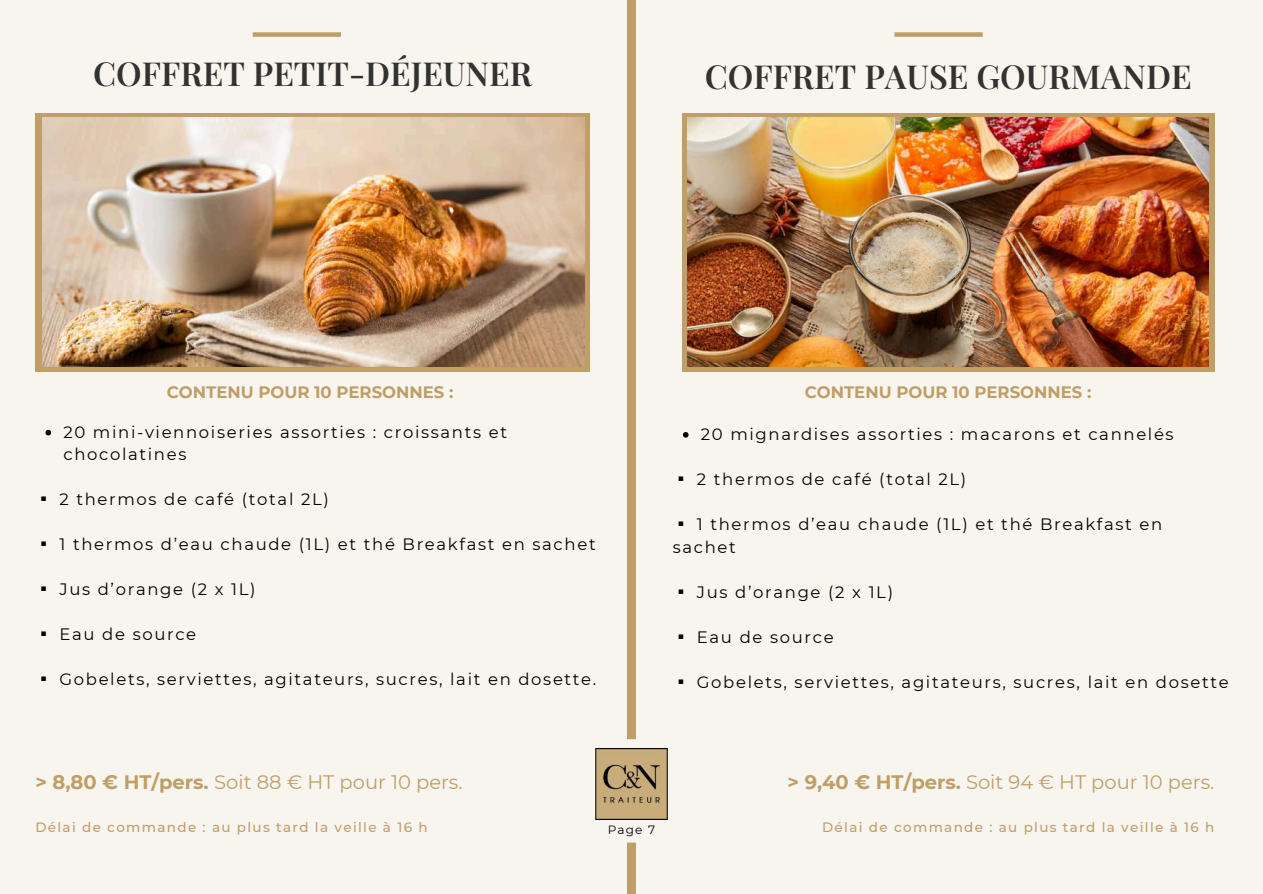
<style>
.page{position:relative;width:1263px;height:894px;background:#fff}
.page>*{position:absolute;margin:0;border:0;box-sizing:border-box;transform-origin:0 0}
.t1{font:600 33px "Playfair Display";color:#323232}
.t2{font:19.5px "Montserrat";color:#bf9e67}
.t3{font:16.5px/22.5px "Montserrat";letter-spacing:.1em;color:#000}
.t4{font:700 16.5px "Montserrat";color:#bf9e67}
.t5{font:500 13.5px "Montserrat";letter-spacing:.1em;color:#bf9e67}
.t6{font:12px "Montserrat";color:#000}
.s1{font-family:"Noto Sans CJ Ksc"}
.s2{font-weight:700}
</style>
<div class="page">
<div style="left:0;top:0;width:1263px;height:893px;background:#f8f5ef"></div>
<div style="left:253px;top:32px;width:88px;height:5px;background:#bf9e67"></div>
<div style="left:894px;top:32px;width:89px;height:5px;background:#bf9e67"></div>
<div style="left:35px;top:114px;width:554px;height:257px;background:#bf9e67"></div>
<img style="left:682px;top:114px;width:532px;height:257px">
<img style="left:42px;top:118px;width:542px;height:249px">
<img style="left:688px;top:118px;width:520px;height:249px">
<svg style="left:683px;top:432px;width:5px;height:5px"></svg>
<svg style="left:45px;top:429px;width:6px;height:6px"></svg>
<div style="left:627px;top:0;width:9px;height:739px;background:#bf9e67"></div>
<img style="left:595px;top:748px;width:72px;height:71px">
<div style="left:627px;top:842px;width:9px;height:51px;background:#bf9e67"></div>
<h1 class="t1" style="left:93px;top:50px;width:440px">COFFRET PETIT-DÉJEUNER</h1>
<h1 class="t1" style="left:705px;top:53px;width:488px">COFFRET PAUSE GOURMANDE</h1>
<p class="t4" style="left:167px;top:382px;width:288px">CONTENU POUR 10 PERSONNES :</p>
<p class="t3" style="left:63px;top:420px;width:445px">20 mini-viennoiseries assorties : croissants et chocolatines</p>
<p class="t3" style="left:35px;top:488px;width:295px"><span class="s1">▪</span> 2 thermos de café (total 2L)</p>
<p class="t3" style="left:35px;top:533px;width:562px"><span class="s1">▪</span> 1 thermos d’eau chaude (1L) et thé Breakfast en sachet</p>
<p class="t3" style="left:35px;top:578px;width:222px"><span class="s1">▪</span> Jus d’orange (2 x 1L)</p>
<p class="t3" style="left:35px;top:623px;width:162px"><span class="s1">▪</span> Eau de source</p>
<p class="t3" style="left:35px;top:668px;width:563px"><span class="s1">▪</span> Gobelets, serviettes, agitateurs, sucres, lait en dosette.</p>
<p class="t4" style="left:805px;top:382px;width:288px">CONTENU POUR 10 PERSONNES :</p>
<p class="t3" style="left:701px;top:422px;width:474px">20 mignardises assorties : macarons et cannelés</p>
<p class="t3" style="left:673px;top:467px;width:295px"><span class="s1">▪</span> 2 thermos de café (total 2L)</p>
<p class="t3" style="left:673px;top:512px;width:491px"><span class="s1">▪</span> 1 thermos d’eau chaude (1L) et thé Breakfast en sachet</p>
<p class="t3" style="left:673px;top:580px;width:222px"><span class="s1">▪</span> Jus d’orange (2 x 1L)</p>
<p class="t3" style="left:673px;top:625px;width:162px"><span class="s1">▪</span> Eau de source</p>
<p class="t3" style="left:673px;top:670px;width:557px"><span class="s1">▪</span> Gobelets, serviettes, agitateurs, sucres, lait en dosette</p>
<p class="t2" style="left:35px;top:770px;width:429px"><span class="s2">&gt; 8,80 € HT/pers.</span> Soit 88 € HT pour 10 pers.</p>
<p class="t5" style="left:35px;top:819px;width:394px">Délai de commande : au plus tard la veille à 16 h</p>
<p class="t6" style="left:608px;top:822px;width:49px">Page 7</p>
<p class="t2" style="left:787px;top:770px;width:428px"><span class="s2">&gt; 9,40 € HT/pers.</span> Soit 94 € HT pour 10 pers.</p>
<p class="t5" style="left:822px;top:819px;width:394px">Délai de commande : au plus tard la veille à 16 h</p>
</div>
